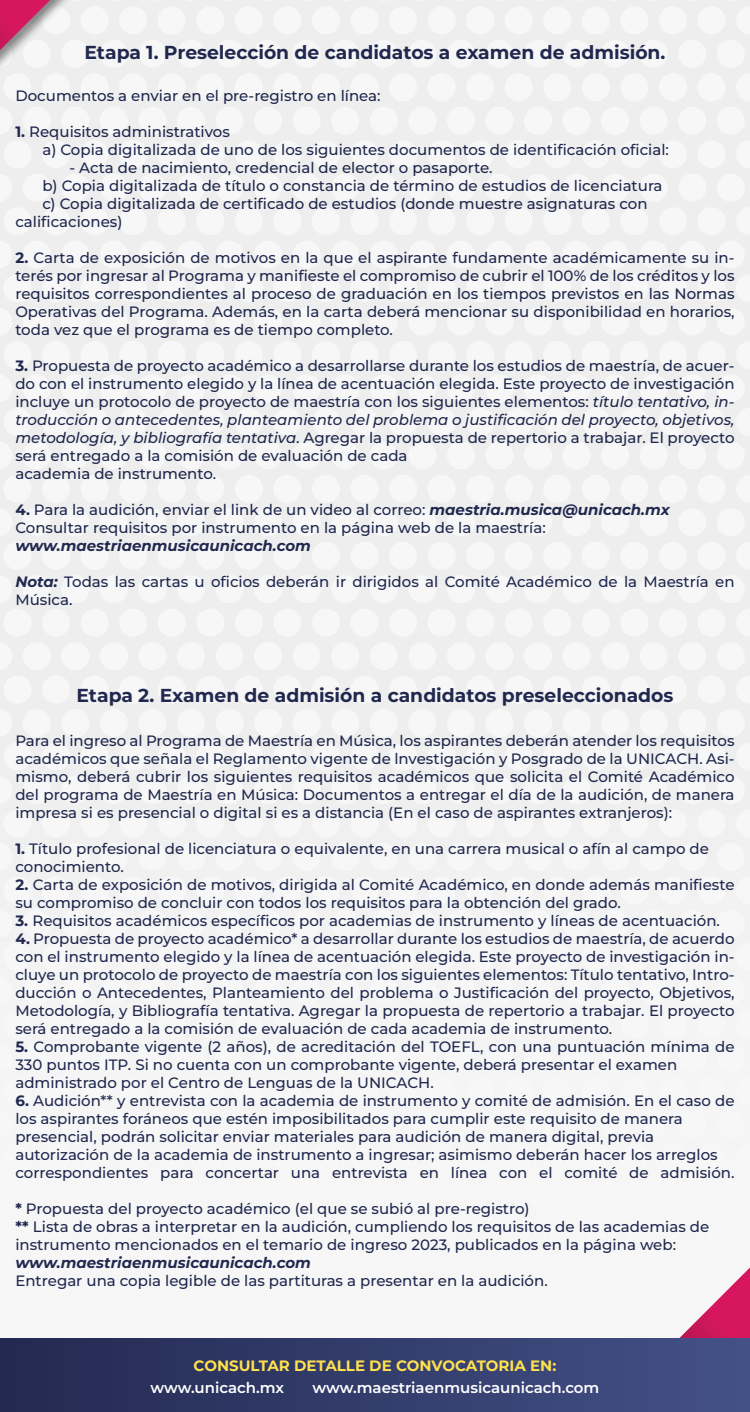
<style>
.page{position:relative;width:750px;height:1412px;background:#f7f7f7}
.page>*{position:absolute;margin:0;border:0;box-sizing:border-box;transform-origin:0 0}
.t1{font:700 18.75px "Montserrat";color:#222950}
.t2{font:500 15px/18px "Montserrat";color:#222950}
.t3{font:italic 700 15px "Montserrat";color:#222950}
.t4{font:600 15px "Montserrat";color:#fff}
.t5{font:700 15px "Montserrat";color:#ffe14d}
.s1{font-weight:700}
.s2{font-style:italic}
.s3{font-weight:700;font-style:italic}
</style>
<div class="page">
<svg style="left:0;top:1338px;width:659px;height:74px;background:#313a68"></svg>
<svg style="left:659px;top:1267px;width:91px;height:145px"></svg>
<img style="left:0;top:0;width:71px;height:71px">
<svg style="left:0;top:0;width:50px;height:50px"></svg>
<p class="t1" style="left:85px;top:39px;width:583px">Etapa 1. Preselección de candidatos a examen de admisión.</p>
<p class="t2" style="left:15px;top:86px;width:367px">Documentos a enviar en el pre-registro en línea:</p>
<p class="t2" style="left:42px;top:122px;width:628px;text-indent:-27px"><span class="s1">1.</span> Requisitos administrativos<br>a) Copia digitalizada de uno de los siguientes documentos de identificación oficial:</p>
<p class="t2" style="left:69px;top:158px;width:425px">- Acta de nacimiento, credencial de elector o pasaporte.</p>
<p class="t2" style="left:42px;top:176px;width:622px">b) Copia digitalizada de título o constancia de término de estudios de licenciatura</p>
<p class="t2" style="left:42px;top:194px;width:607px">c) Copia digitalizada de certificado de estudios (donde muestre asignaturas con</p>
<p class="t2" style="left:15px;top:212px;width:109px">calificaciones)</p>
<p class="t2" style="left:15px;top:248px;width:721px;text-align:justify"><span class="s1">2.</span> Carta de exposición de motivos en la que el aspirante fundamente académicamente su in&shy;terés por ingresar al Programa y manifieste el compromiso de cubrir el 100% de los créditos y los requisitos correspondientes al proceso de graduación en los tiempos previstos en las Normas Operativas del Programa. Además, en la carta deberá mencionar su disponibilidad en horarios, toda vez que el programa es de tiempo completo.</p>
<p class="t2" style="left:15px;top:356px;width:721px"><span class="s1">3.</span> Propuesta de proyecto académico a desarrollarse durante los estudios de maestría, de acuer&shy;do con el instrumento elegido y la línea de acentuación elegida. Este proyecto de investigación incluye un protocolo de proyecto de maestría con los siguientes elementos: <span class="s2">título tentativo, in&shy;troducción o antecedentes, planteamiento del problema o justificación del proyecto, objetivos, metodología, y bibliografía tentativa</span>. Agregar la propuesta de repertorio a trabajar. El proyecto será entregado a la comisión de evaluación de cada<br>academia de instrumento.</p>
<p class="t2" style="left:15px;top:500px;width:656px"><span class="s1">4.</span> Para la audición, enviar el link de un video al correo: <span class="s3">maestria.musica@unicach.mx<br></span>Consultar requisitos por instrumento en la página web de la maestría:</p>
<p class="t3" style="left:15px;top:536px;width:297px">www.maestriaenmusicaunicach.com</p>
<p class="t2" style="left:15px;top:572px;width:721px"><span class="s3">Nota:</span> Todas las cartas u oficios deberán ir dirigidos al Comité Académico de la Maestría en<br>Música.</p>
<p class="t1" style="left:76px;top:683px;width:599px">Etapa 2. Examen de admisión a candidatos preseleccionados</p>
<p class="t2" style="left:15px;top:731px;width:721px;text-align:justify">Para el ingreso al Programa de Maestría en Música, los aspirantes deberán atender los requisitos académicos que señala el Reglamento vigente de lnvestigación y Posgrado de la UNICACH. Asi&shy;mismo, deberá cubrir los siguientes requisitos académicos que solicita el Comité Académico del programa de Maestría en Música: Documentos a entregar el día de la audición, de manera impresa si es presencial o digital si es a distancia (En el caso de aspirantes extranjeros):</p>
<p class="t2" style="left:15px;top:839px;width:695px"><span class="s1">1.</span> Título profesional de licenciatura o equivalente, en una carrera musical o afín al campo de conocimiento.</p>
<p class="t2" style="left:15px;top:875px;width:721px"><span class="s1">2.</span> Carta de exposición de motivos, dirigida al Comité Académico, en donde además manifieste su compromiso de concluir con todos los requisitos para la obtención del grado.</p>
<p class="t2" style="left:15px;top:911px;width:706px"><span class="s1">3.</span> Requisitos académicos específicos por academias de instrumento y líneas de acentuación.</p>
<p class="t2" style="left:15px;top:929px;width:721px;text-align:justify"><span class="s1">4.</span> Propuesta de proyecto académico* a desarrollar durante los estudios de maestría, de acuerdo con el instrumento elegido y la línea de acentuación elegida. Este proyecto de investigación in&shy;cluye un protocolo de proyecto de maestría con los siguientes elementos: Título tentativo, Intro&shy;ducción o Antecedentes, Planteamiento del problema o Justificación del proyecto, Objetivos, Metodología, y Bibliografía tentativa. Agregar la propuesta de repertorio a trabajar. El proyecto será entregado a la comisión de evaluación de cada academia de instrumento.</p>
<p class="t2" style="left:15px;top:1037px;width:721px"><span class="s1">5.</span> Comprobante vigente (2 años), de acreditación del TOEFL, con una puntuación mínima de<br>330 puntos ITP. Si no cuenta con un comprobante vigente, deberá presentar el examen administrado por el Centro de Lenguas de la UNICACH.</p>
<p class="t2" style="left:15px;top:1091px;width:721px"><span class="s1">6.</span> Audición** y entrevista con la academia de instrumento y comité de admisión. En el caso de los aspirantes foráneos que estén imposibilitados para cumplir este requisito de manera presencial, podrán solicitar enviar materiales para audición de manera digital, previa autorización de la academia de instrumento a ingresar; asimismo deberán hacer los arreglos correspondientes para concertar una entrevista en línea con el comité de admisión.</p>
<p class="t2" style="left:15px;top:1199px;width:695px"><span class="s1">*</span> Propuesta del proyecto académico (el que se subió al pre-registro)<br><span class="s1">**</span> Lista de obras a interpretar en la audición, cumpliendo los requisitos de las academias de instrumento mencionados en el temario de ingreso 2023, publicados en la página web:</p>
<p class="t3" style="left:15px;top:1252px;width:297px">www.maestriaenmusicaunicach.com</p>
<p class="t2" style="left:15px;top:1271px;width:534px">Entregar una copia legible de las partituras a presentar en la audición.</p>
<p class="t5" style="left:194px;top:1356px;width:364px">CONSULTAR DETALLE DE CONVOCATORIA EN:</p>
<p class="t4" style="left:151px;top:1378px;width:135px">www.unicach.mx</p>
<p class="t4" style="left:313px;top:1378px;width:288px">www.maestriaenmusicaunicach.com</p>
</div>
